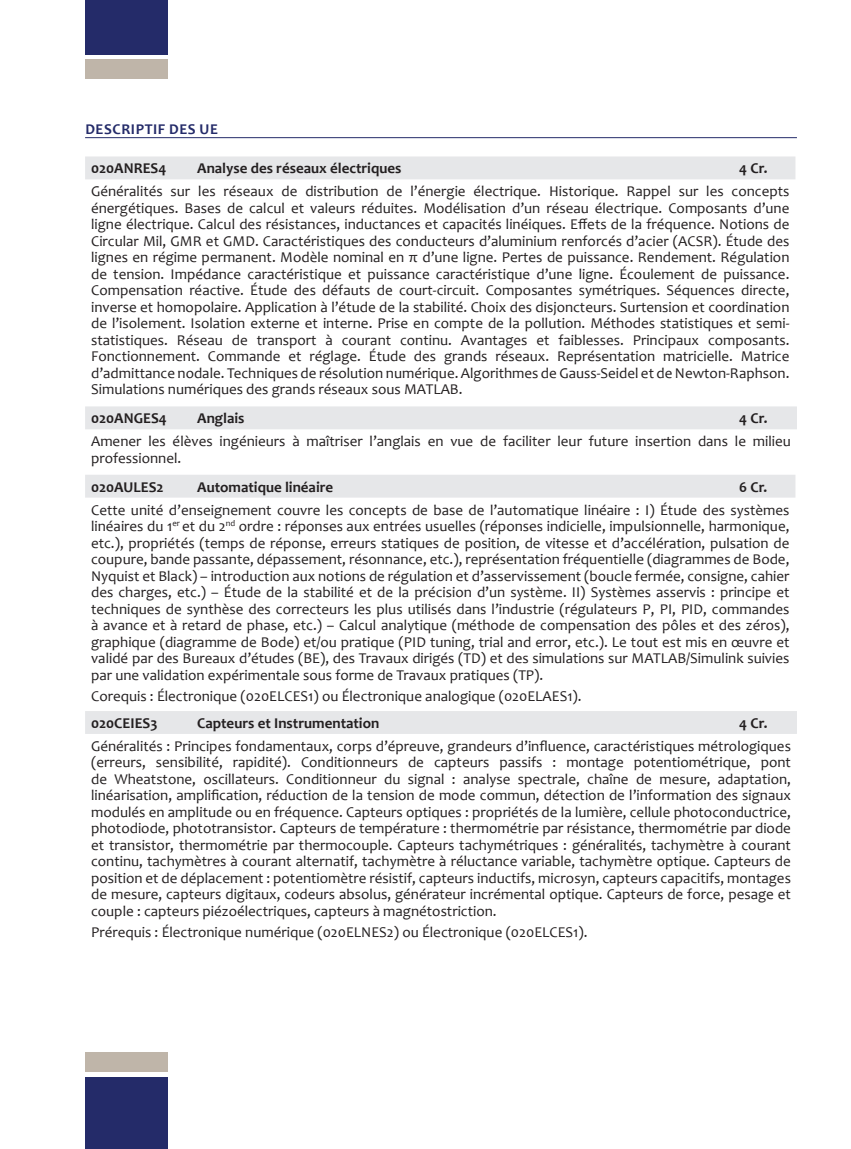
<style>
.page{position:relative;width:851px;height:1149px;background:#fff}
.page>*{position:absolute;margin:0;border:0;box-sizing:border-box;transform-origin:0 0}
.t1{font:15px/16.5px "Candara";color:#231f20;text-align:justify}
.t2{font:700 15px "Candara";color:#231f20}
.t3{font:700 15px "Candara";letter-spacing:.04em;color:#242b69}
</style>
<div class="page">
<div style="left:85px;top:1076px;width:83px;height:72px;background:#242b69"></div>
<div style="left:85px;top:1051px;width:83px;height:19px;background:#bfb5a9"></div>
<div style="left:85px;top:60px;width:83px;height:19px;background:#bfb5a9"></div>
<div style="left:85px;top:0;width:83px;height:54px;background:#242b69"></div>
<hr style="left:85px;top:137px;width:711px;height:1px;background:#242b69">
<div style="left:85px;top:156px;width:710px;height:23px;background:#e6e7e9"></div>
<div style="left:85px;top:406px;width:711px;height:23px;background:#e6e7e9"></div>
<div style="left:85px;top:475px;width:710px;height:22px;background:#e6e7e9"></div>
<div style="left:85px;top:711px;width:711px;height:22px;background:#e6e7e9"></div>
<p class="t3" style="left:85px;top:120px;width:134px">DESCRIPTIF DES UE</p>
<p class="t2" style="left:91px;top:159px;width:77px">020ANRES4</p>
<p class="t2" style="left:197px;top:159px;width:206px">Analyse des réseaux électriques</p>
<p class="t2" style="left:739px;top:159px;width:30px">4 Cr.</p>
<p class="t1" style="left:91px;top:183px;width:699px">Généralités sur les réseaux de distribution de l’énergie électrique. Historique. Rappel sur les concepts énergétiques. Bases de calcul et valeurs réduites. Modélisation d’un réseau électrique. Composants d’une ligne électrique. Calcul des résistances, inductances et capacités linéiques. Effets de la fréquence. Notions de Circular Mil, GMR et GMD. Caractéristiques des conducteurs d’aluminium renforcés d’acier (ACSR). Étude des lignes en régime permanent. Modèle nominal en π d’une ligne. Pertes de puissance. Rendement. Régulation de tension. Impédance caractéristique et puissance caractéristique d’une ligne. Écoulement de puissance.<br>Compensation réactive. Étude des défauts de court-circuit. Composantes symétriques. Séquences directe, inverse et homopolaire. Application à l’étude de la stabilité. Choix des disjoncteurs. Surtension et coordination de l’isolement. Isolation externe et interne. Prise en compte de la pollution. Méthodes statistiques et semi&shy;statistiques. Réseau de transport à courant continu. Avantages et faiblesses. Principaux composants.<br>Fonctionnement. Commande et réglage. Étude des grands réseaux. Représentation matricielle. Matrice d’admittance nodale. Techniques de résolution numérique. Algorithmes de Gauss-Seidel et de Newton-Raphson.<br>Simulations numériques des grands réseaux sous MATLAB.</p>
<p class="t2" style="left:91px;top:409px;width:77px">020ANGES4</p>
<p class="t2" style="left:197px;top:409px;width:49px">Anglais</p>
<p class="t2" style="left:739px;top:409px;width:30px">4 Cr.</p>
<p class="t1" style="left:91px;top:433px;width:701px">Amener les élèves ingénieurs à maîtriser l’anglais en vue de faciliter leur future insertion dans le milieu professionnel.</p>
<p class="t2" style="left:91px;top:477px;width:74px">020AULES2</p>
<p class="t2" style="left:197px;top:477px;width:137px">Automatique linéaire</p>
<p class="t2" style="left:739px;top:477px;width:30px">6 Cr.</p>
<p class="t1" style="left:91px;top:501px;width:699px">Cette unité d’enseignement couvre les concepts de base de l’automatique linéaire : I) Étude des systèmes linéaires du 1<sup>er</sup> et du 2<sup>nd</sup> ordre : réponses aux entrées usuelles (réponses indicielle, impulsionnelle, harmonique, etc.), propriétés (temps de réponse, erreurs statiques de position, de vitesse et d’accélération, pulsation de coupure, bande passante, dépassement, résonnance, etc.), représentation fréquentielle (diagrammes de Bode, Nyquist et Black) – introduction aux notions de régulation et d’asservissement (boucle fermée, consigne, cahier des charges, etc.) – Étude de la stabilité et de la précision d’un système. II) Systèmes asservis : principe et techniques de synthèse des correcteurs les plus utilisés dans l’industrie (régulateurs P, PI, PID, commandes à avance et à retard de phase, etc.) – Calcul analytique (méthode de compensation des pôles et des zéros), graphique (diagramme de Bode) et/ou pratique (PID tuning, trial and error, etc.). Le tout est mis en œuvre et validé par des Bureaux d’études (BE), des Travaux dirigés (TD) et des simulations sur MATLAB/Simulink suivies par une validation expérimentale sous forme de Travaux pratiques (TP).</p>
<p class="t1" style="left:91px;top:687px;width:492px">Corequis : Électronique (020ELCES1) ou Électronique analogique (020ELAES1).</p>
<p class="t2" style="left:91px;top:713px;width:68px">020CEIES3</p>
<p class="t2" style="left:197px;top:713px;width:184px">Capteurs et Instrumentation</p>
<p class="t2" style="left:739px;top:713px;width:30px">4 Cr.</p>
<p class="t1" style="left:91px;top:737px;width:701px">Généralités : Principes fondamentaux, corps d’épreuve, grandeurs d’influence, caractéristiques métrologiques (erreurs, sensibilité, rapidité). Conditionneurs de capteurs passifs : montage potentiométrique, pont de Wheatstone, oscillateurs. Conditionneur du signal : analyse spectrale, chaîne de mesure, adaptation, linéarisation, amplification, réduction de la tension de mode commun, détection de l’information des signaux modulés en amplitude ou en fréquence. Capteurs optiques : propriétés de la lumière, cellule photoconductrice, photodiode, phototransistor. Capteurs de température : thermométrie par résistance, thermométrie par diode et transistor, thermométrie par thermocouple. Capteurs tachymétriques : généralités, tachymètre à courant continu, tachymètres à courant alternatif, tachymètre à réluctance variable, tachymètre optique. Capteurs de position et de déplacement : potentiomètre résistif, capteurs inductifs, microsyn, capteurs capacitifs, montages de mesure, capteurs digitaux, codeurs absolus, générateur incrémental optique. Capteurs de force, pesage et couple : capteurs piézoélectriques, capteurs à magnétostriction.</p>
<p class="t1" style="left:91px;top:923px;width:498px">Prérequis : Électronique numérique (020ELNES2) ou Électronique (020ELCES1).</p>
</div>
